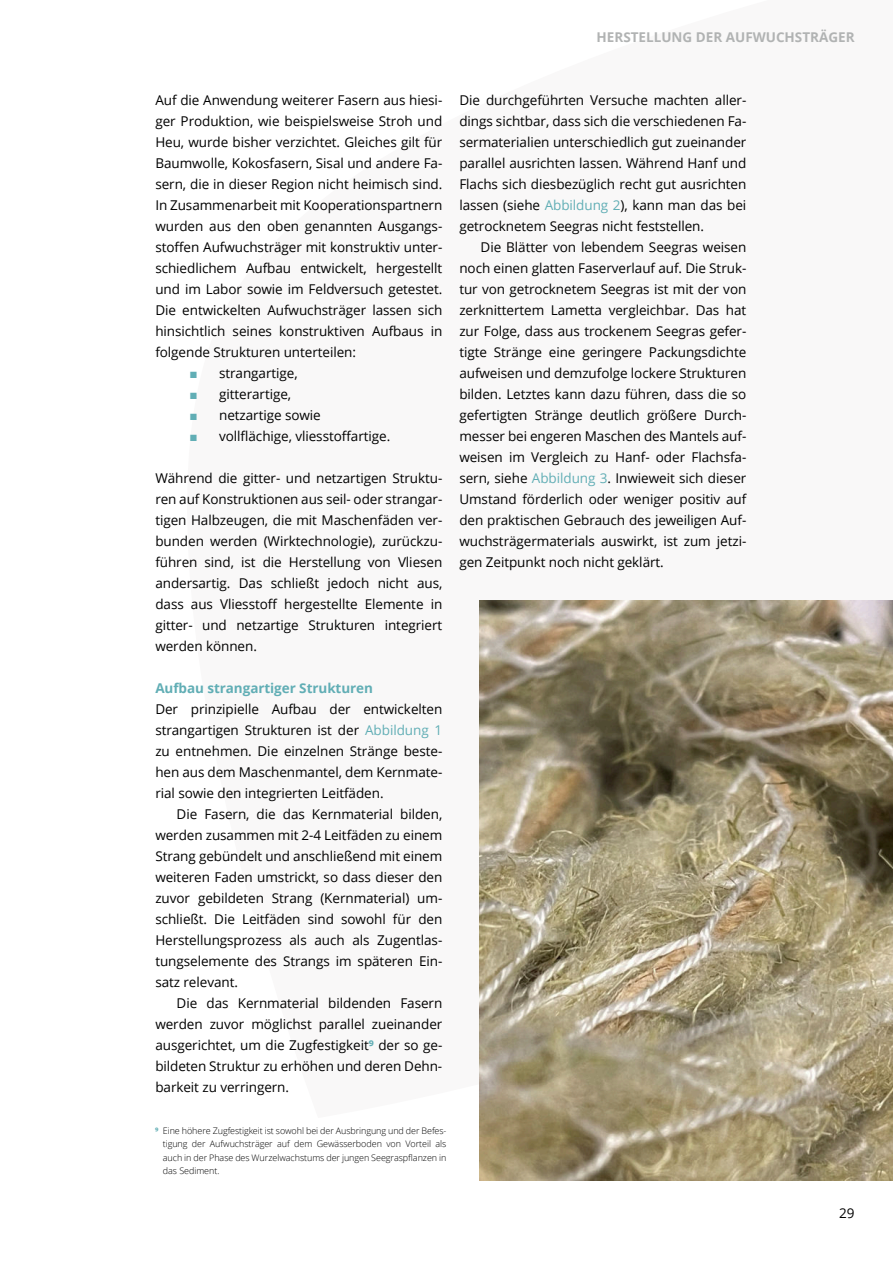
<style>
.page{position:relative;width:893px;height:1263px;background:#fff}
.page>*{position:absolute;margin:0;border:0;box-sizing:border-box;transform-origin:0 0}
.t1{font:13.5px/21px "Open Sans";letter-spacing:-.005em;color:#000;text-align:justify}
.t2{font:700 13.5px "Open Sans";letter-spacing:-.005em;color:#61aeb5}
.t3{font:700 13.5px "Open Sans";color:#b1b3b3}
.t4{font:300 9px/13.5px "Open Sans";letter-spacing:-.005em;color:#000;text-align:justify}
.s1{font-family:"Arial";color:#61aeb5}
.s2{color:#61aeb5}
.s3{font-weight:700;color:#61aeb5}
</style>
<div class="page">
<img style="left:479px;top:600px;width:414px;height:580px">
<p class="t3" style="left:596px;top:28px;width:260px">HERSTELLUNG DER AUFWUCHSTRÄGER</p>
<p class="t1" style="left:155px;top:89px;width:288px">Auf die Anwendung weiterer Fasern aus hiesi&shy;ger Produktion, wie beispielsweise Stroh und Heu, wurde bisher verzichtet. Gleiches gilt für Baumwolle, Kokosfasern, Sisal und andere Fa&shy;sern, die in dieser Region nicht heimisch sind.<br>In Zusammenarbeit mit Kooperationspartnern wurden aus den oben genannten Ausgangs&shy;stoffen Aufwuchsträger mit konstruktiv unter&shy;schiedlichem Aufbau entwickelt, hergestellt und im Labor sowie im Feldversuch getestet.<br>Die entwickelten Aufwuchsträger lassen sich hinsichtlich seines konstruktiven Aufbaus in folgende Strukturen unterteilen:</p>
<p class="t1" style="left:189px;top:362px;width:110px"><span class="s1">■</span> strangartige,</p>
<p class="t1" style="left:189px;top:383px;width:103px"><span class="s1">■</span> gitterartige,</p>
<p class="t1" style="left:189px;top:404px;width:133px"><span class="s1">■</span> netzartige sowie</p>
<p class="t1" style="left:189px;top:425px;width:202px"><span class="s1">■</span> vollflächige, vliesstoffartige.</p>
<p class="t1" style="left:155px;top:467px;width:288px">Während die gitter- und netzartigen Struktu&shy;ren auf Konstruktionen aus seil- oder strangar&shy;tigen Halbzeugen, die mit Maschenfäden ver&shy;bunden werden (Wirktechnologie), zurückzu&shy;führen sind, ist die Herstellung von Vliesen andersartig. Das schließt jedoch nicht aus, dass aus Vliesstoff hergestellte Elemente in gitter- und netzartige Strukturen integriert werden können.</p>
<p class="t2" style="left:155px;top:679px;width:219px">Aufbau strangartiger Strukturen</p>
<p class="t1" style="left:155px;top:698px;width:288px">Der prinzipielle Aufbau der entwickelten strangartigen Strukturen ist der <span class="s2">Abbildung 1 </span>zu entnehmen. Die einzelnen Stränge beste&shy;hen aus dem Maschenmantel, dem Kernmate&shy;rial sowie den integrierten Leitfäden.</p>
<p class="t1" style="left:155px;top:803px;width:288px;text-indent:21px">Die Fasern, die das Kernmaterial bilden, werden zusammen mit 2-4 Leitfäden zu einem Strang gebündelt und anschließend mit einem weiteren Faden umstrickt, so dass dieser den zuvor gebildeten Strang (Kernmaterial) um&shy;schließt. Die Leitfäden sind sowohl für den Herstellungsprozess als auch als Zugentlas&shy;tungselemente des Strangs im späteren Ein&shy;satz relevant.</p>
<p class="t1" style="left:155px;top:992px;width:288px;text-indent:21px">Die das Kernmaterial bildenden Fasern werden zuvor möglichst parallel zueinander ausgerichtet, um die Zugfestigkeit<span class="s3">⁹</span> der so ge&shy;bildeten Struktur zu erhöhen und deren Dehn&shy;barkeit zu verringern.</p>
<p class="t4" style="left:163px;top:1123px;width:285px;text-indent:-8px"><span class="s3">⁹</span> Eine höhere Zugfestigkeit ist sowohl bei der Ausbringung und der Befes&shy;tigung der Aufwuchsträger auf dem Gewässerboden von Vorteil als auch in der Phase des Wurzelwachstums der jungen Seegraspflanzen in das Sediment.</p>
<p class="t1" style="left:459px;top:89px;width:288px">Die durchgeführten Versuche machten aller&shy;dings sichtbar, dass sich die verschiedenen Fa&shy;sermaterialien unterschiedlich gut zueinander parallel ausrichten lassen. Während Hanf und Flachs sich diesbezüglich recht gut ausrichten lassen (siehe <span class="s2">Abbildung 2</span>), kann man das bei getrocknetem Seegras nicht feststellen.</p>
<p class="t1" style="left:459px;top:236px;width:288px;text-indent:21px">Die Blätter von lebendem Seegras weisen noch einen glatten Faserverlauf auf. Die Struk&shy;tur von getrocknetem Seegras ist mit der von zerknittertem Lametta vergleichbar. Das hat zur Folge, dass aus trockenem Seegras gefer&shy;tigte Stränge eine geringere Packungsdichte aufweisen und demzufolge lockere Strukturen bilden. Letztes kann dazu führen, dass die so gefertigten Stränge deutlich größere Durch&shy;messer bei engeren Maschen des Mantels auf&shy;weisen im Vergleich zu Hanf- oder Flachsfa&shy;sern, siehe <span class="s2">Abbildung 3</span>. Inwieweit sich dieser Umstand förderlich oder weniger positiv auf den praktischen Gebrauch des jeweiligen Auf&shy;wuchsträgermaterials auswirkt, ist zum jetzi&shy;gen Zeitpunkt noch nicht geklärt.</p>
<p class="t1" style="left:839px;top:1202px;width:17px">29</p>
</div>
